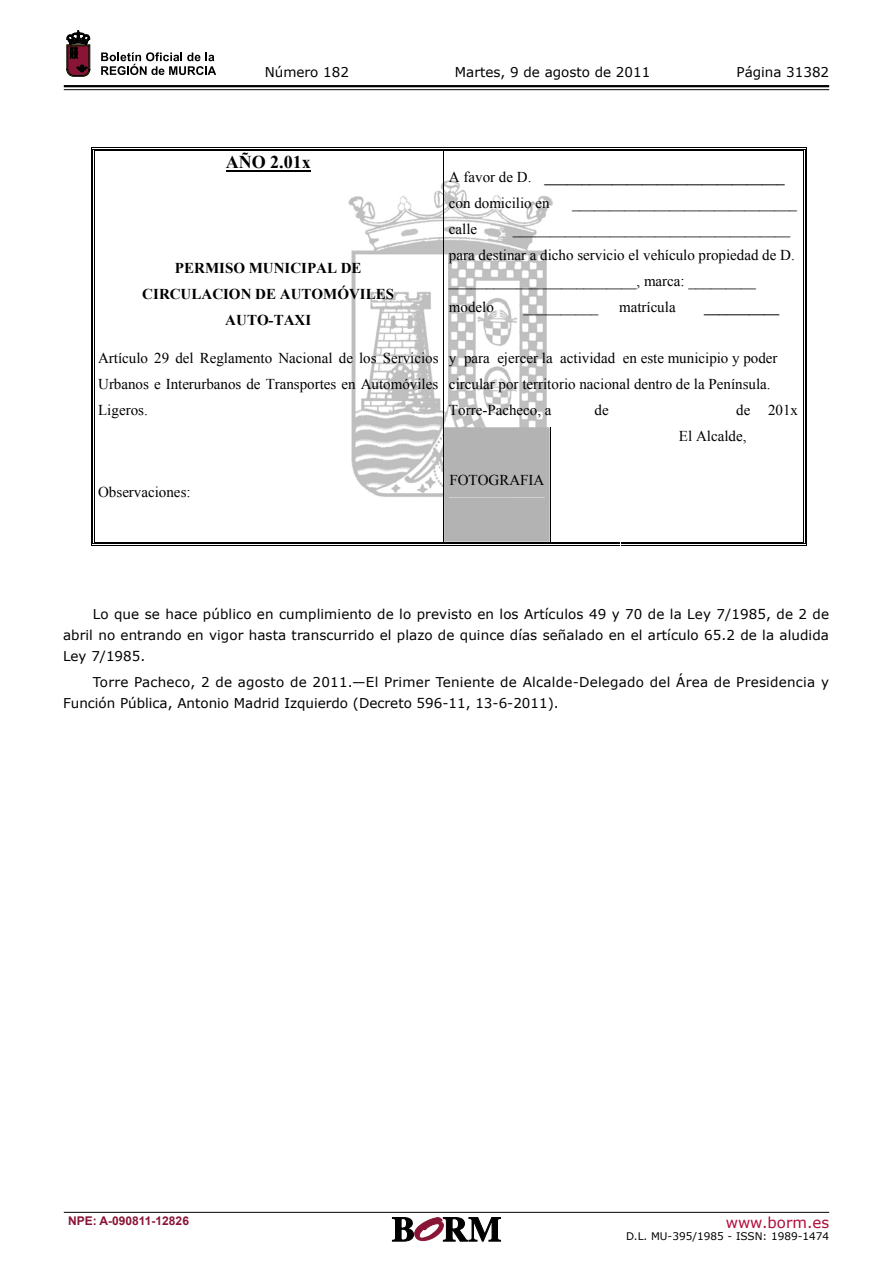
<style>
.page{position:relative;width:893px;height:1263px;background:#fff}
.page>*{position:absolute;margin:0;border:0;box-sizing:border-box;transform-origin:0 0}
.t1{font:18px/31px "Times New Roman";color:#000}
.t2{font:700 18px "Times New Roman";color:#000}
.t3{font:15px/25.8px "Times New Roman";color:#000}
.t4{font:700 15px/25.8px "Times New Roman";color:#000;text-align:center}
.t5{font:15px "Verdana";color:#b30838}
.t6{font:13.5px/21px "Verdana";letter-spacing:.005em;color:#000;text-align:justify}
.t7{font:700 12px "Arial";color:#891536}
.t8{font:10.5px "Verdana";color:#000}
.s1{font-weight:400}
</style>
<div class="page">
<hr style="left:64px;top:85px;width:765px;height:2px;background:#000">
<hr style="left:64px;top:89px;width:765px;height:1px;background:#000">
<svg style="left:101px;top:52px;width:115px;height:23px"></svg>
<svg style="left:67px;top:31px;width:23px;height:45px"></svg>
<hr style="left:64px;top:1212px;width:765px;height:1px;background:#000">
<svg style="left:392px;top:1217px;width:109px;height:24px"></svg>
<img style="left:348px;top:180px;width:119px;height:317px">
<hr style="left:95px;top:148px;width:348px;height:1px;background:#000">
<hr style="left:95px;top:149px;width:348px;height:1px;background:#000">
<hr style="left:95px;top:150px;width:348px;height:1px;background:#000">
<hr style="left:447px;top:148px;width:92px;height:1px;background:#000">
<hr style="left:447px;top:149px;width:92px;height:1px;background:#000">
<hr style="left:447px;top:150px;width:92px;height:1px;background:#000">
<hr style="left:542px;top:148px;width:261px;height:1px;background:#000">
<hr style="left:542px;top:149px;width:261px;height:1px;background:#000">
<hr style="left:542px;top:150px;width:261px;height:1px;background:#000">
<hr style="left:94px;top:151px;width:1px;height:43px;background:#000">
<hr style="left:93px;top:151px;width:1px;height:43px;background:#000">
<hr style="left:91px;top:151px;width:1px;height:43px;background:#000">
<hr style="left:443px;top:151px;width:1px;height:43px;background:#000">
<hr style="left:806px;top:151px;width:1px;height:43px;background:#000">
<hr style="left:805px;top:151px;width:1px;height:43px;background:#000">
<hr style="left:803px;top:151px;width:1px;height:43px;background:#000">
<hr style="left:226px;top:170px;width:85px;height:2px;background:#000">
<svg style="left:91px;top:194px;width:4px;height:233px"></svg>
<svg style="left:803px;top:194px;width:4px;height:233px"></svg>
<hr style="left:94px;top:427px;width:1px;height:52px;background:#000">
<hr style="left:93px;top:427px;width:1px;height:52px;background:#000">
<hr style="left:91px;top:427px;width:1px;height:52px;background:#000">
<hr style="left:806px;top:427px;width:1px;height:52px;background:#000">
<hr style="left:805px;top:427px;width:1px;height:52px;background:#000">
<hr style="left:803px;top:427px;width:1px;height:52px;background:#000">
<svg style="left:91px;top:479px;width:4px;height:4px"></svg>
<svg style="left:803px;top:479px;width:4px;height:4px"></svg>
<hr style="left:94px;top:483px;width:1px;height:59px;background:#000">
<hr style="left:93px;top:483px;width:1px;height:59px;background:#000">
<hr style="left:91px;top:483px;width:1px;height:62px;background:#000">
<hr style="left:95px;top:545px;width:348px;height:1px;background:#000">
<hr style="left:95px;top:543px;width:348px;height:1px;background:#000">
<hr style="left:95px;top:542px;width:348px;height:1px;background:#000">
<hr style="left:443px;top:545px;width:107px;height:1px;background:#000">
<svg style="left:443px;top:194px;width:110px;height:350px"></svg>
<hr style="left:550px;top:545px;width:70px;height:1px;background:#000">
<hr style="left:553px;top:543px;width:67px;height:1px;background:#000">
<hr style="left:553px;top:542px;width:67px;height:1px;background:#000">
<hr style="left:621px;top:545px;width:182px;height:1px;background:#000">
<hr style="left:624px;top:543px;width:179px;height:1px;background:#000">
<hr style="left:624px;top:542px;width:179px;height:1px;background:#000">
<hr style="left:806px;top:483px;width:1px;height:59px;background:#000">
<hr style="left:805px;top:483px;width:1px;height:59px;background:#000">
<hr style="left:803px;top:483px;width:1px;height:59px;background:#000">
<svg style="left:803px;top:542px;width:4px;height:4px"></svg>
<p class="t6" style="left:265px;top:61px;width:86px">Número 182</p>
<p class="t6" style="left:455px;top:61px;width:197px">Martes, 9 de agosto de 2011</p>
<p class="t6" style="left:736px;top:61px;width:94px">Página 31382</p>
<p class="t2" style="left:226px;top:150px;width:86px">AÑO 2.01x</p>
<p class="t4" style="left:142px;top:255px;width:253px">PERMISO MUNICIPAL DE<br>CIRCULACION DE AUTOMÓVILES<br>AUTO-TAXI</p>
<p class="t4" style="left:449px;top:164px;width:337px"><span class="s1">A favor de D.</span> ________________________________</p>
<p class="t3" style="left:449px;top:190px;width:102px">con domicilio en</p>
<p class="t3" style="left:572px;top:190px;width:227px">______________________________</p>
<p class="t3" style="left:449px;top:216px;width:30px">calle</p>
<p class="t3" style="left:449px;top:216px;width:347px;text-indent:64px">_____________________________________ para destinar a dicho servicio el vehículo propiedad de D. _________________________, marca: _________ modelo</p>
<p class="t3" style="left:523px;top:293px;width:77px">__________</p>
<p class="t3" style="left:619px;top:293px;width:58px">matrícula</p>
<p class="t4" style="left:704px;top:293px;width:77px">__________</p>
<p class="t3" style="left:98px;top:345px;width:342px;text-align:justify">Artículo 29 del Reglamento Nacional de los Servicios Urbanos e Interurbanos de Transportes en Automóviles Ligeros.</p>
<p class="t3" style="left:449px;top:345px;width:330px">y para ejercer la actividad en este municipio y poder circular por territorio nacional dentro de la Península.<br>Torre-Pacheco, a</p>
<p class="t3" style="left:595px;top:397px;width:16px">de</p>
<p class="t3" style="left:736px;top:397px;width:63px">de 201x</p>
<p class="t3" style="left:679px;top:423px;width:69px">El Alcalde,</p>
<p class="t3" style="left:98px;top:478px;width:94px">Observaciones:</p>
<p class="t3" style="left:449px;top:467px;width:96px">FOTOGRAFIA</p>
<p class="t1" style="left:106px;top:592px;width:639px">Ley 7/1985, de 2 de abril no entrando en vigor hasta transcurrido el plazo de quince días señalado en el artículo 65.2 de la aludida Ley 7/1985.</p>
<p class="t6" style="left:63px;top:604px;width:768px;text-indent:30px">Lo que se hace público en cumplimiento de lo previsto en los Artículos 49 y 70 de la Ley 7/1985, de 2 de abril no entrando en vigor hasta transcurrido el plazo de quince días señalado en el artículo 65.2 de la aludida Ley 7/1985.</p>
<p class="t6" style="left:63px;top:671px;width:767px;text-indent:30px">Torre Pacheco, 2 de agosto de 2011.—El Primer Teniente de Alcalde-Delegado del Área de Presidencia y<br>Función Pública, Antonio Madrid Izquierdo (Decreto 596-11, 13-6-2011).</p>
<p class="t1" style="left:290px;top:685px;width:272px">Torre Pacheco, 02 de agosto de 2011.</p>
<p class="t7" style="left:68px;top:1213px;width:122px">NPE: A-090811-12826</p>
<p class="t5" style="left:726px;top:1212px;width:105px">www.borm.es</p>
<p class="t8" style="left:626px;top:1229px;width:205px">D.L. MU-395/1985 - ISSN: 1989-1474</p>
</div>
